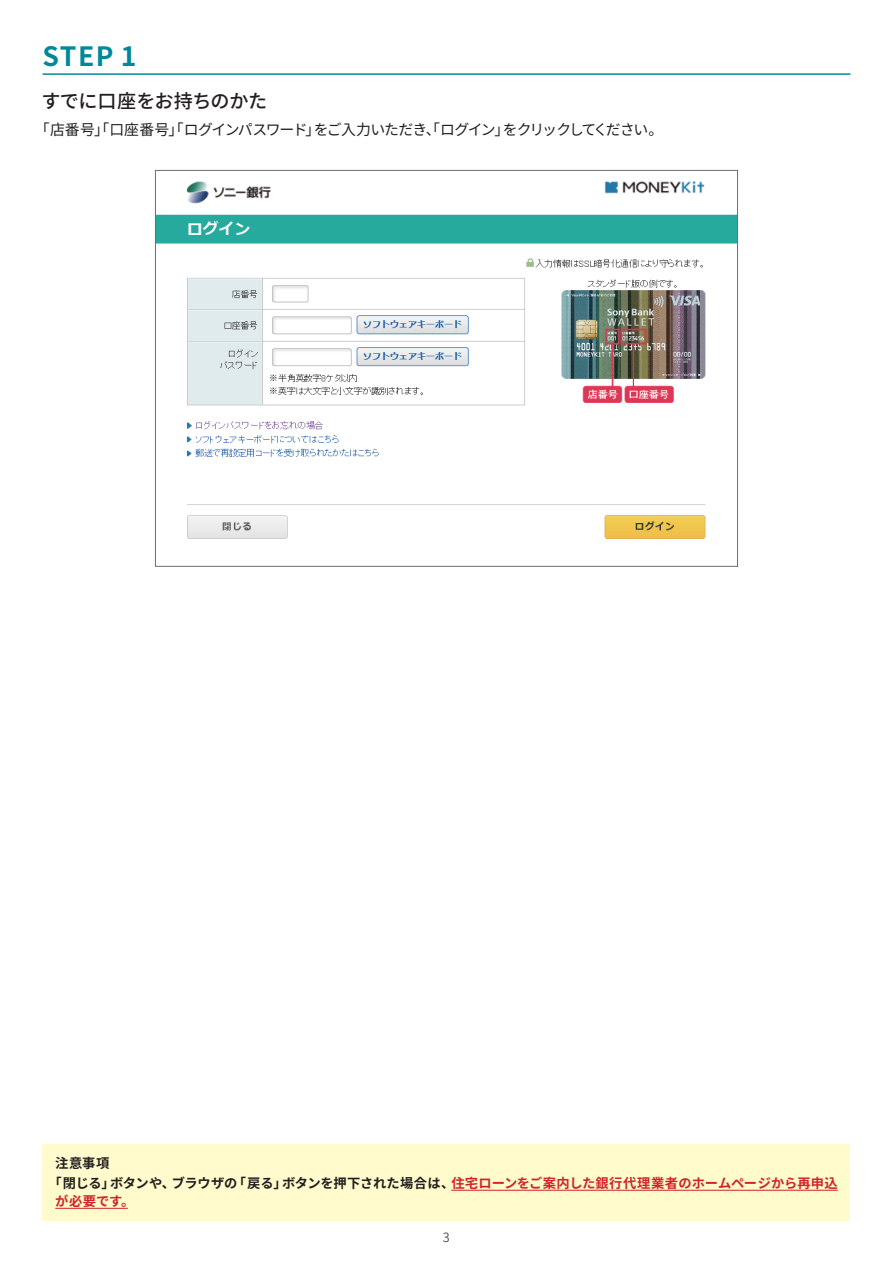
<style>
.page{position:relative;width:893px;height:1263px;background:#fff}
.page>*{position:absolute;margin:0;border:0;box-sizing:border-box;transform-origin:0 0}
.t1{font:700 26.55px "Noto Sans CJ Kjp";color:#008898}
.t2{font:500 19.2px "Noto Sans CJ Kjp";letter-spacing:-.015em;color:#231f20}
.t3{font:14.85px "Noto Sans CJ Kjp";letter-spacing:-.045em;color:#231f20}
.t4{font:14.85px "Noto Sans CJ Kjp";letter-spacing:-.135em;color:#231f20}
.t5{font:14.85px "Noto Sans CJ Kjp";letter-spacing:-.075em;color:#231f20}
.t6{font:700 13.35px "Noto Sans CJ Kjp";letter-spacing:-.015em;color:#231f20}
.t7{font:700 13.35px "Noto Sans CJ Kjp";letter-spacing:.01em;color:#d1232a}
.t8{font:600 12.75px "Noto Sans CJ Kjp";color:#4b4c4d}
</style>
<div class="page">
<hr style="left:43px;top:73px;width:807px;height:2px;background:#008898">
<img style="left:157px;top:181px;width:579px;height:358px">
<div style="left:43px;top:1144px;width:807px;height:76px;background:#fffbcc"></div>
<hr style="left:451px;top:1190px;width:387px;height:1px;background:#d1232a">
<hr style="left:55px;top:1208px;width:73px;height:1px;background:#d1232a">
<h1 class="t1" style="left:43px;top:41px;width:96px">STEP 1</h1>
<h2 class="t2" style="left:41px;top:90px;width:227px">すでに口座をお持ちのかた</h2>
<p class="t3" style="left:35px;top:121px;width:394px">「店番号」「口座番号」「ログインパスワードをご入力いただき</p>
<p class="t5" style="left:425px;top:121px;width:86px">、「ログイン」</p>
<p class="t4" style="left:503px;top:121px;width:162px">をクリックしてください。</p>
<p class="t5" style="left:306px;top:121px;width:16px">」</p>
<p class="t6" style="left:55px;top:1156px;width:56px">注意事項</p>
<p class="t6" style="left:172px;top:1176px;width:67px">ブラウザの</p>
<p class="t7" style="left:451px;top:1176px;width:388px">住宅ローンをご案内した銀行代理業者のホームページから再申込</p>
<p class="t6" style="left:49px;top:1176px;width:68px">「閉じる」</p>
<p class="t7" style="left:55px;top:1194px;width:81px">が必要です。</p>
<p class="t6" style="left:233px;top:1176px;width:55px">「戻る」</p>
<p class="t6" style="left:282px;top:1176px;width:174px">ボタンを押下された場合は、</p>
<p class="t6" style="left:110px;top:1176px;width:66px">ボタンや、</p>
<p class="t8" style="left:443px;top:1230px;width:9px">3</p>
</div>
